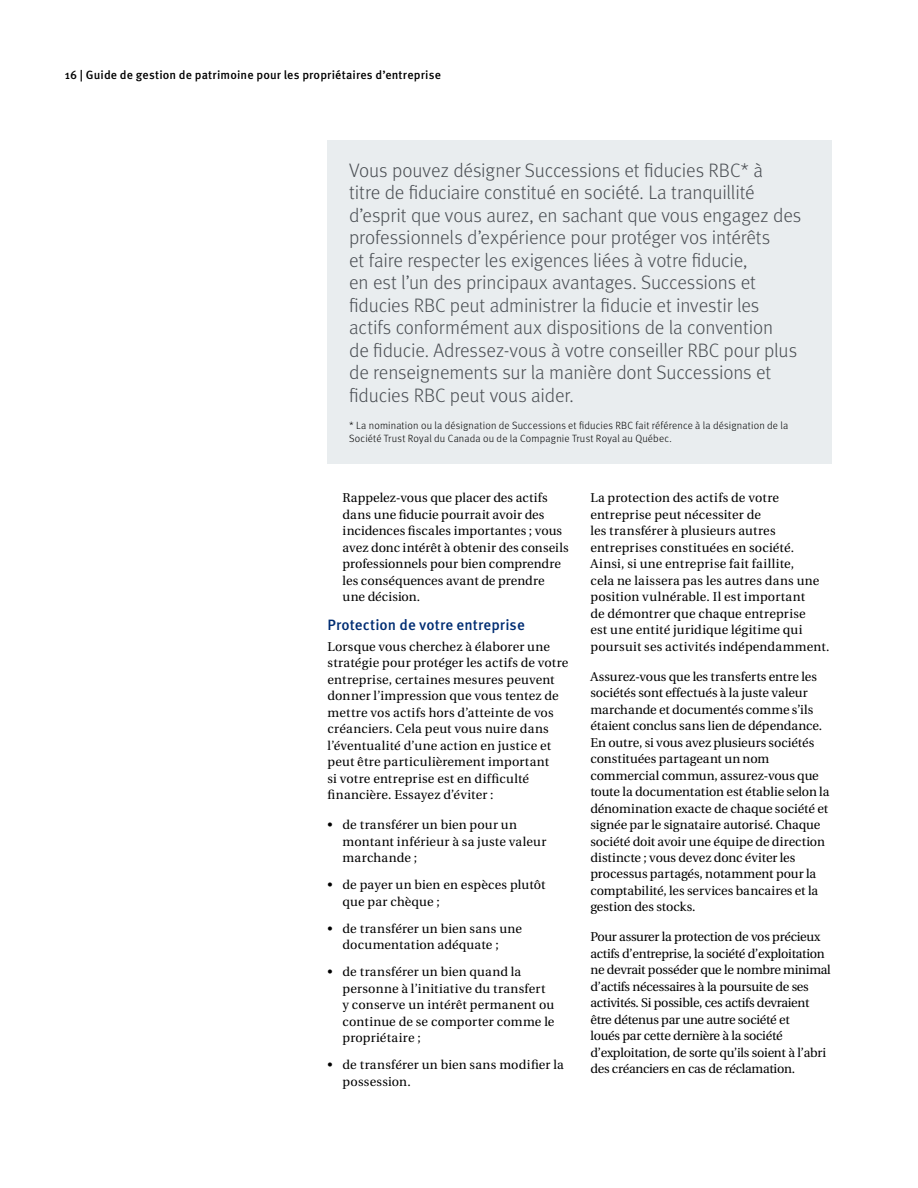
<style>
.page{position:relative;width:918px;height:1188px;background:#fff}
.page>*{position:absolute;margin:0;border:0;box-sizing:border-box;transform-origin:0 0}
.t1{font:300 19.5px/22.5px "Meta OT";letter-spacing:-.01em;color:#4b4f54}
.t2{font:500 15px "Meta OT";letter-spacing:.005em;color:#002d73}
.t3{font:12.75px/16.5px "Utopia";letter-spacing:.005em;color:#000}
.t4{font:12.75px/16.5px "Utopia";letter-spacing:-.02em;color:#000}
.t5{font:500 12px "Meta OT";letter-spacing:.015em;color:#000}
.t6{font:300 10.5px/13.5px "Meta OT";letter-spacing:.015em;color:#000}
</style>
<div class="page">
<div style="left:328px;top:140px;width:504px;height:324px;background:#e9edef"></div>
<p class="t5" style="left:65px;top:68px;width:378px">16 | Guide de gestion de patrimoine pour les propriétaires d’entreprise</p>
<p class="t1" style="left:349px;top:159px;width:454px">Vous pouvez désigner Successions et fiducies RBC* à<br>titre de fiduciaire constitué en société. La tranquillité d’esprit que vous aurez, en sachant que vous engagez des professionnels d’expérience pour protéger vos intérêts<br>et faire respecter les exigences liées à votre fiducie,<br>en est l’un des principaux avantages. Successions et fiducies RBC peut administrer la fiducie et investir les actifs conformément aux dispositions de la convention<br>de fiducie. Adressez-vous à votre conseiller RBC pour plus de renseignements sur la manière dont Successions et fiducies RBC peut vous aider.</p>
<p class="t6" style="left:349px;top:419px;width:441px">* La nomination ou la désignation de Successions et fiducies RBC fait référence à la désignation de la<br>Société Trust Royal du Canada ou de la Compagnie Trust Royal au Québec.</p>
<p class="t3" style="left:343px;top:490px;width:228px">Rappelez-vous que placer des actifs dans une fiducie pourrait avoir des incidences fiscales importantes ; vous avez donc intérêt à obtenir des conseils professionnels pour bien comprendre les conséquences avant de prendre une décision.</p>
<p class="t2" style="left:328px;top:615px;width:199px">Protection de votre entreprise</p>
<p class="t3" style="left:328px;top:638px;width:242px">Lorsque vous cherchez à élaborer une stratégie pour protéger les actifs de votre entreprise, certaines mesures peuvent donner l’impression que vous tentez de mettre vos actifs hors d’atteinte de vos créanciers. Cela peut vous nuire dans l’éventualité d’une action en justice et peut être particulièrement important<br>si votre entreprise est en difficulté financière. Essayez d’éviter :</p>
<p class="t3" style="left:343px;top:817px;width:205px;text-indent:-15px">• de transférer un bien pour un montant inférieur à sa juste valeur marchande ;</p>
<p class="t3" style="left:343px;top:877px;width:204px;text-indent:-15px">• de payer un bien en espèces plutôt que par chèque ;</p>
<p class="t3" style="left:343px;top:920px;width:181px;text-indent:-15px">• de transférer un bien sans une documentation adéquate ;</p>
<p class="t3" style="left:343px;top:964px;width:213px;text-indent:-15px">• de transférer un bien quand la personne à l’initiative du transfert y conserve un intérêt permanent ou continue de se comporter comme le propriétaire ;</p>
<p class="t3" style="left:343px;top:1057px;width:223px;text-indent:-15px">• de transférer un bien sans modifier la possession.</p>
<p class="t3" style="left:590px;top:490px;width:241px">La protection des actifs de votre entreprise peut nécessiter de<br>les transférer à plusieurs autres entreprises constituées en société.<br>Ainsi, si une entreprise fait faillite,<br>cela ne laissera pas les autres dans une position vulnérable. Il est important<br>de démontrer que chaque entreprise<br>est une entité juridique légitime qui poursuit ses activités indépendamment.</p>
<p class="t3" style="left:590px;top:668px;width:241px">Assurez-vous que les transferts entre les sociétés sont effectués à la juste valeur marchande et documentés comme s’ils étaient conclus sans lien de dépendance.<br>En outre, si vous avez plusieurs sociétés constituées partageant un nom commercial commun, assurez-vous que toute la documentation est établie selon la dénomination exacte de chaque société et signée par le signataire autorisé. Chaque société doit avoir une équipe de direction distincte ; vous devez donc éviter les processus partagés, notamment pour la comptabilité, les services bancaires et la gestion des stocks.</p>
<p class="t4" style="left:590px;top:929px;width:242px">Pour assurer la protection de vos précieux actifs d’entreprise, la société d’exploitation ne devrait posséder que le nombre minimal d’actifs nécessaires à la poursuite de ses activités. Si possible, ces actifs devraient être détenus par une autre société et<br>loués par cette dernière à la société d’exploitation, de sorte qu’ils soient à l’abri des créanciers en cas de réclamation.</p>
</div>
